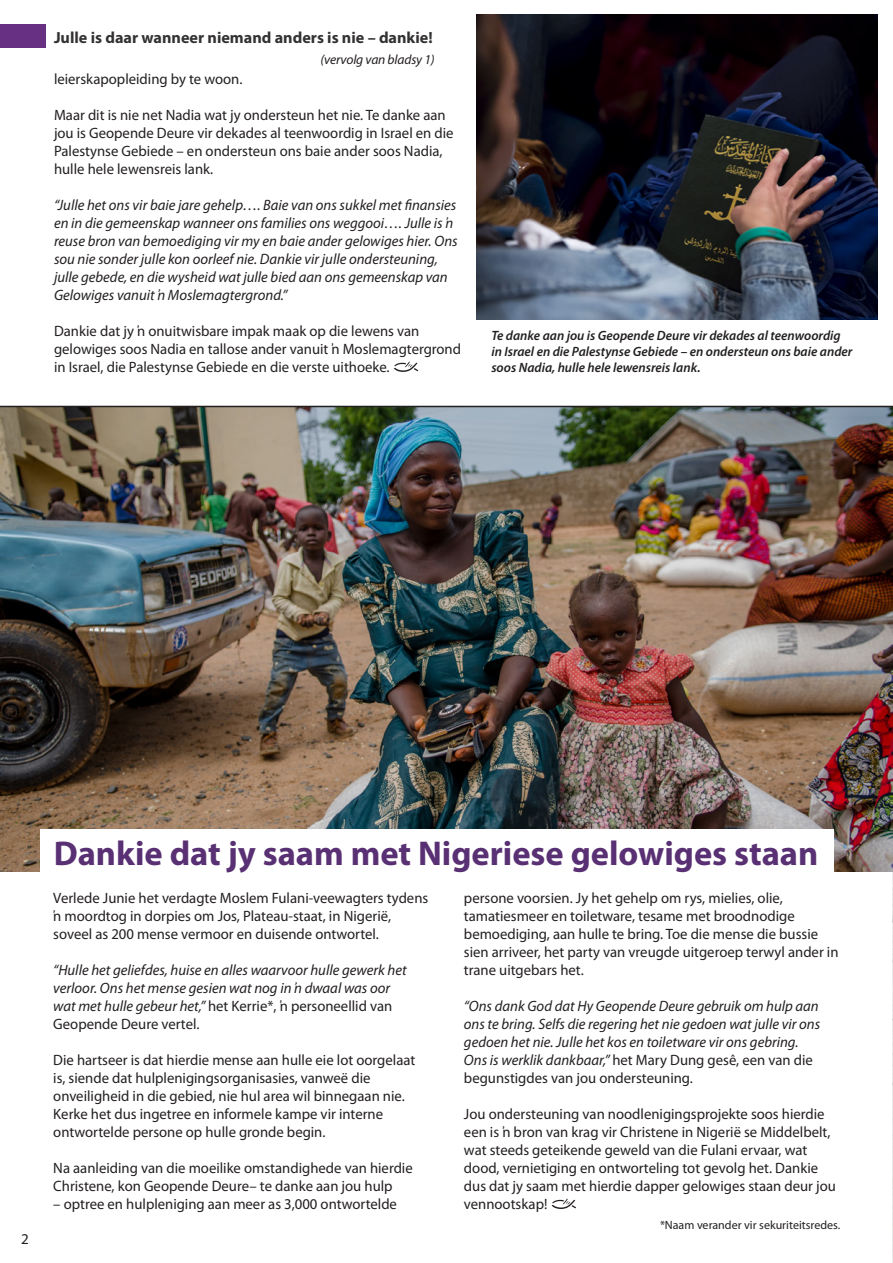
<style>
.page{position:relative;width:893px;height:1263px;background:#fff}
.page>*{position:absolute;margin:0;border:0;box-sizing:border-box;transform-origin:0 0}
.t1{font:700 34.5px "Myriad Pro";color:#593073}
.t2{font:700 16.2px "Myriad Pro";color:#333132}
.t3{font:15px/18px "Myriad Pro";color:#231f20}
.t4{font:italic 15px/18px "Myriad Pro";color:#231f20}
.t5{font:italic 600 13.5px/16.2px "Myriad Pro";color:#231f20}
.t6{font:italic 13.5px "Myriad Pro";letter-spacing:-.01em;color:#231f20}
.t7{font:12px "Myriad Pro";color:#231f20}
.s1{font-style:normal}
</style>
<div class="page">
<img style="left:476px;top:14px;width:401px;height:305px">
<img style="left:892px;top:872px;width:1px;height:391px">
<img style="left:0;top:407px;width:893px;height:465px">
<div style="left:40px;top:829px;width:793px;height:76px;background:#fff"></div>
<svg style="left:394px;top:361px;width:24px;height:11px"></svg>
<svg style="left:552px;top:1198px;width:24px;height:11px"></svg>
<hr style="left:0;top:406px;width:893px;height:1px;background:#231f20">
<div style="left:0;top:24px;width:46px;height:24px;background:#683082"></div>
<p class="t2" style="left:54px;top:27px;width:380px">Julle is daar wanneer niemand anders is nie – dankie!</p>
<p class="t6" style="left:320px;top:51px;width:116px">(vervolg van bladsy 1)</p>
<p class="t3" style="left:54px;top:70px;width:190px">leierskapopleiding by te woon.</p>
<p class="t3" style="left:54px;top:106px;width:401px">Maar dit is nie net Nadia wat jy ondersteun het nie. Te danke aan jou is Geopende Deure vir dekades al teenwoordig in Israel en die Palestynse Gebiede – en ondersteun ons baie ander soos Nadia, hulle hele lewensreis lank.</p>
<p class="t4" style="left:54px;top:196px;width:405px">“Julle het ons vir baie jare gehelp…. Baie van ons sukkel met finansies en in die gemeenskap wanneer ons families ons weggooi…. Julle is ŉ reuse bron van bemoediging vir my en baie ander gelowiges hier. Ons sou nie sonder julle kon oorleef nie. Dankie vir julle ondersteuning, julle gebede, en die wysheid wat julle bied aan ons gemeenskap van Gelowiges vanuit ŉ Moslemagtergrond.”</p>
<p class="t3" style="left:54px;top:322px;width:409px">Dankie dat jy ŉ onuitwisbare impak maak op die lewens van gelowiges soos Nadia en tallose ander vanuit ŉ Moslemagtergrond in Israel, die Palestynse Gebiede en die verste uithoeke.</p>
<p class="t5" style="left:491px;top:326px;width:363px">Te danke aan jou is Geopende Deure vir dekades al teenwoordig in Israel en die Palestynse Gebiede – en ondersteun ons baie ander soos Nadia, hulle hele lewensreis lank.</p>
<p class="t3" style="left:21px;top:1230px;width:9px">2</p>
<h1 class="t1" style="left:54px;top:831px;width:766px">Dankie dat jy saam met Nigeriese gelowiges staan</h1>
<p class="t3" style="left:53px;top:889px;width:376px">Verlede Junie het verdagte Moslem Fulani-veewagters tydens ŉ moordtog in dorpies om Jos, Plateau-staat, in Nigerië, soveel as 200 mense vermoor en duisende ontwortel.</p>
<p class="t4" style="left:53px;top:961px;width:355px">“Hulle het geliefdes, huise en alles waarvoor hulle gewerk het verloor. Ons het mense gesien wat nog in ŉ dwaal was oor wat met hulle gebeur het,” <span class="s1">het Kerrie*, ŉ personeellid van Geopende Deure vertel.</span></p>
<p class="t3" style="left:53px;top:1051px;width:363px">Die hartseer is dat hierdie mense aan hulle eie lot oorgelaat is, siende dat hulplenigingsorganisasies, vanweë die onveiligheid in die gebied, nie hul area wil binnegaan nie.<br>Kerke het dus ingetree en informele kampe vir interne ontwortelde persone op hulle gronde begin.</p>
<p class="t3" style="left:53px;top:1159px;width:361px">Na aanleiding van die moeilike omstandighede van hierdie<br>Christene, kon Geopende Deure– te danke aan jou hulp</p>
<p class="t3" style="left:53px;top:1195px;width:345px">– optree en hulpleniging aan meer as 3,000 ontwortelde</p>
<p class="t3" style="left:464px;top:889px;width:376px">persone voorsien. Jy het gehelp om rys, mielies, olie, tamatiesmeer en toiletware, tesame met broodnodige bemoediging, aan hulle te bring. Toe die mense die bussie sien arriveer, het party van vreugde uitgeroep terwyl ander in trane uitgebars het.</p>
<p class="t4" style="left:464px;top:997px;width:358px">“Ons dank God dat Hy Geopende Deure gebruik om hulp aan ons te bring. Selfs die regering het nie gedoen wat julle vir ons gedoen het nie. Julle het kos en toiletware vir ons gebring.<br>Ons is werklik dankbaar,” <span class="s1">het Mary Dung gesê, een van die begunstigdes van jou ondersteuning.</span></p>
<p class="t3" style="left:464px;top:1105px;width:373px">Jou ondersteuning van noodlenigingsprojekte soos hierdie een is ŉ bron van krag vir Christene in Nigerië se Middelbelt, wat steeds geteikende geweld van die Fulani ervaar, wat dood, vernietiging en ontworteling tot gevolg het. Dankie dus dat jy saam met hierdie dapper gelowiges staan deur jou vennootskap!</p>
<p class="t7" style="left:660px;top:1218px;width:182px">*Naam verander vir sekuriteitsredes.</p>
</div>
